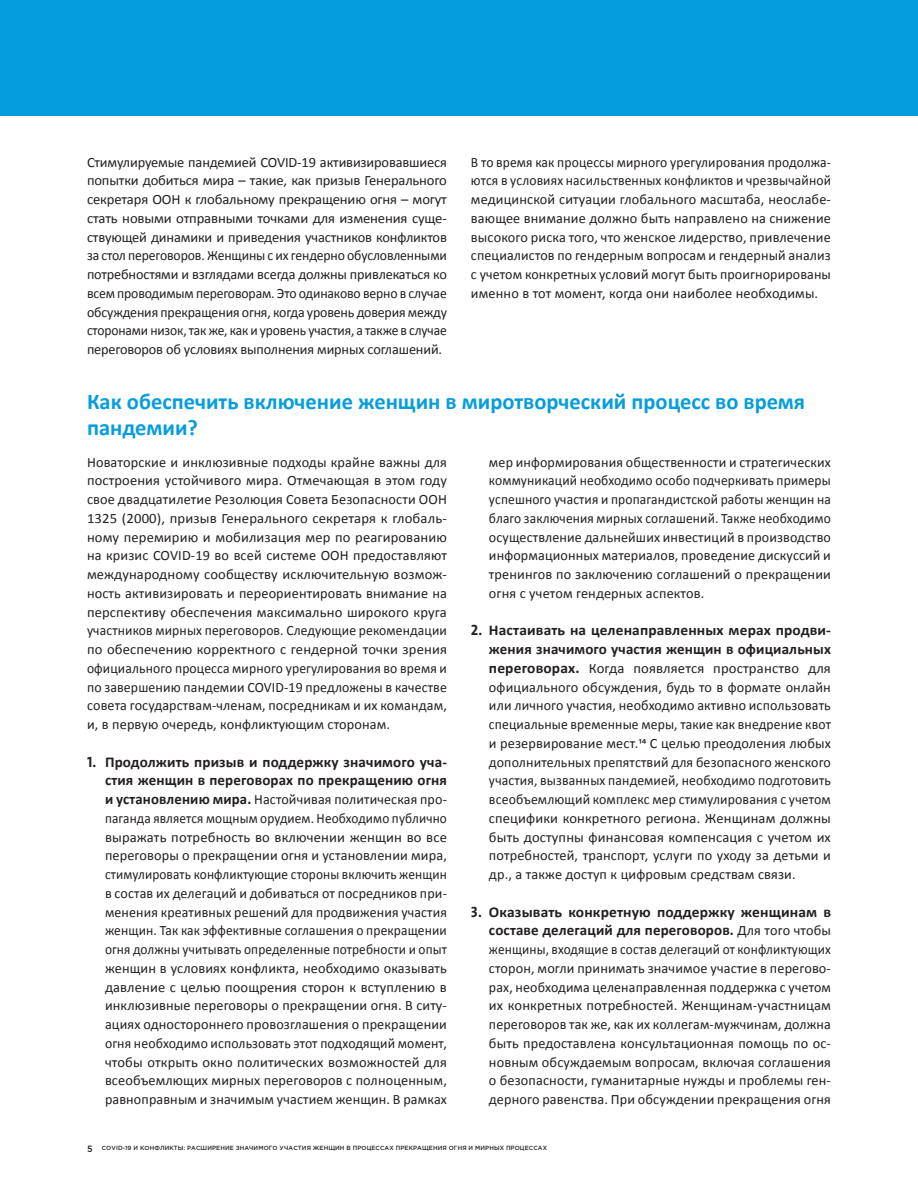
<style>
.page{position:relative;width:918px;height:1188px;background:#fff}
.page>*{position:absolute;margin:0;border:0;box-sizing:border-box;transform-origin:0 0}
.t1{font:700 22.5px/25.5px "Calibri";color:#069ddc}
.t2{font:700 15px/18.8px "Calibri";letter-spacing:.01em;color:#231f20;text-align:right}
.t3{font:14.25px/18.8px "Calibri";letter-spacing:.01em;color:#231f20;text-align:justify}
.t4{font:14.25px/18.8px "Calibri";letter-spacing:.01em;color:#231f20;text-align:justify;scale:.93 1}
.t5{font:14.25px/18.8px "Calibri";letter-spacing:.01em;color:#231f20;text-align:justify;scale:.95 1}
.t6{font:500 6px "Gotham Pro";letter-spacing:.02em;color:#231f20}
.s1{font-family:"The Sans Bold Caps";font-weight:400}
.s2{font-weight:700;font-size:15px}
.s3{font-weight:400;font-size:14.25px}
.s4{font-size:9px}
</style>
<div class="page">
<div style="left:0;top:0;width:918px;height:115px;background:#069ddc"></div>
<p class="t3" style="left:87px;top:152px;width:362px">Стимулируемые пандемией COVID-19 активизировавшиеся попытки добиться мира – такие, как призыв Генерального секретаря ООН к глобальному прекращению огня – могут стать новыми отправными точками для изменения суще&shy;ствующей динамики и приведения участников конфликтов за стол переговоров. Женщины с их гендерно обусловленными потребностями и взглядами всегда должны привлекаться ко всем проводимым переговорам. Это одинаково верно в случае обсуждения прекращения огня, когда уровень доверия между сторонами низок, так же, как и уровень участия, а также в случае переговоров об условиях выполнения мирных соглашений.</p>
<p class="t5" style="left:471px;top:152px;width:381px">В то время как процессы мирного урегулирования продолжа&shy;ются в условиях насильственных конфликтов и чрезвычайной медицинской ситуации глобального масштаба, неослабе&shy;вающее внимание должно быть направлено на снижение высокого риска того, что женское лидерство, привлечение специалистов по гендерным вопросам и гендерный анализ с учетом конкретных условий могут быть проигнорированы именно в тот момент, когда они наиболее необходимы.</p>
<h1 class="t1" style="left:87px;top:389px;width:720px">Как обеспечить включение женщин в миротворческий процесс во время пандемии?</h1>
<p class="t3" style="left:87px;top:452px;width:362px">Новаторские и инклюзивные подходы крайне важны для построения устойчивого мира. Отмечающая в этом году свое двадцатилетие Резолюция Совета Безопасности ООН 1325 (2000), призыв Генерального секретаря к глобаль&shy;ному перемирию и мобилизация мер по реагированию на кризис COVID-19 во всей системе ООН предоставляют международному сообществу исключительную возмож&shy;ность активизировать и переориентировать внимание на перспективу обеспечения максимально широкого круга участников мирных переговоров. Следующие рекомендации по обеспечению корректного с гендерной точки зрения официального процесса мирного урегулирования во время и по завершению пандемии COVID-19 предложены в качестве совета государствам-членам, посредникам и их командам, и, в первую очередь, конфликтующим сторонам.</p>
<p class="t2" style="left:87px;top:752px;width:362px"><span class="s1">1.</span> Продолжить призыв и поддержку значимого уча&shy;стия женщин в переговорах по прекращению огня</p>
<p class="t3" style="left:105px;top:790px;width:344px"><span class="s2">и установлению мира.</span> Настойчивая политическая про&shy;паганда является мощным орудием. Необходимо публично выражать потребность во включении женщин во все переговоры о прекращении огня и установлении мира, стимулировать конфликтующие стороны включить женщин в состав их делегаций и добиваться от посредников при&shy;менения креативных решений для продвижения участия женщин. Так как эффективные соглашения о прекращении огня должны учитывать определенные потребности и опыт женщин в условиях конфликта, необходимо оказывать давление с целью поощрения сторон к вступлению в инклюзивные переговоры о прекращении огня. В ситу&shy;ациях одностороннего провозглашения о прекращении огня необходимо использовать этот подходящий момент, чтобы открыть окно политических возможностей для всеобъемлющих мирных переговоров с полноценным, равноправным и значимым участием женщин. В рамках</p>
<p class="t3" style="left:489px;top:452px;width:343px">мер информирования общественности и стратегических коммуникаций необходимо особо подчеркивать примеры успешного участия и пропагандистской работы женщин на благо заключения мирных соглашений. Также необходимо осуществление дальнейших инвестиций в производство информационных материалов, проведение дискуссий и тренингов по заключению соглашений о прекращении огня с учетом гендерных аспектов.</p>
<p class="t2" style="left:471px;top:621px;width:362px"><span class="s1">2.</span> Настаивать на целенаправленных мерах продви&shy;жения значимого участия женщин в официальных</p>
<p class="t3" style="left:489px;top:659px;width:344px"><span class="s2">переговорах.</span> Когда появляется пространство для официального обсуждения, будь то в формате онлайн или личного участия, необходимо активно использовать специальные временные меры, такие как внедрение квот и резервирование мест.14 С целью преодоления любых дополнительных препятствий для безопасного женского участия, вызванных пандемией, необходимо подготовить всеобъемлющий комплекс мер стимулирования с учетом специфики конкретного региона. Женщинам должны быть доступны финансовая компенсация с учетом их потребностей, транспорт, услуги по уходу за детьми и др., а также доступ к цифровым средствам связи.</p>
<p class="t2" style="left:471px;top:902px;width:362px"><span class="s1">3.</span> Оказывать конкретную поддержку женщинам в составе делегаций для переговоров. <span class="s3">Для того чтобы</span></p>
<p class="t4" style="left:489px;top:940px;width:369px">женщины, входящие в состав делегаций от конфликтующих сторон, могли принимать значимое участие в перегово&shy;рах, необходима целенаправленная поддержка с учетом их конкретных потребностей. Женщинам-участницам переговоров так же, как их коллегам-мужчинам, должна быть предоставлена консультационная помощь по ос&shy;новным обсуждаемым вопросам, включая соглашения о безопасности, гуманитарные нужды и проблемы ген&shy;дерного равенства. При обсуждении прекращения огня</p>
<p class="t6" style="left:87px;top:1145px;width:462px"><span class="s4">5</span> COVID-19 и конфликты: Расширение значимого участия женщин в процессах прекращения огня и мирных процессах</p>
</div>
